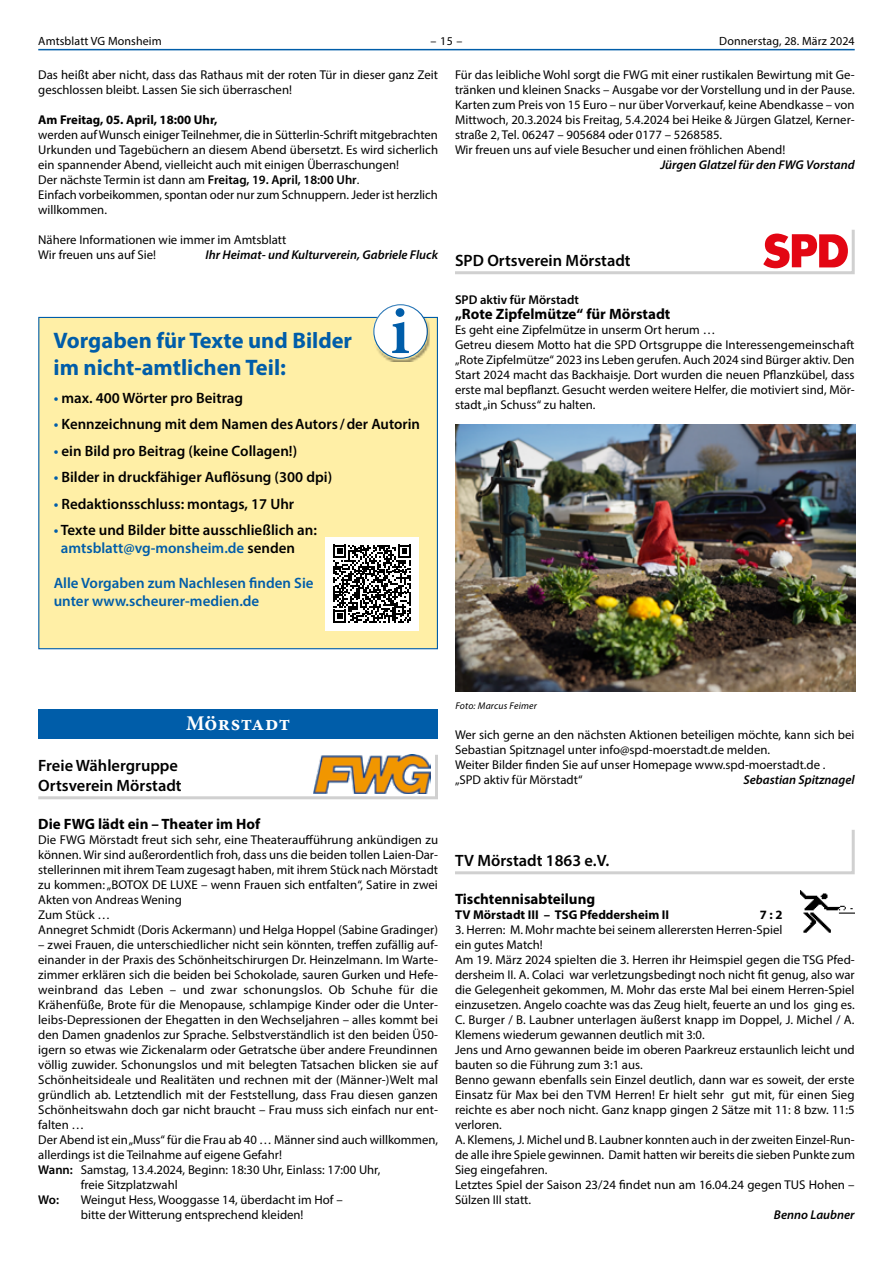
<style>
.page{position:relative;width:893px;height:1263px;background:#fff}
.page>*{position:absolute;margin:0;border:0;box-sizing:border-box;transform-origin:0 0}
.t1{font:700 22.5px "Myriad Pro";color:#005da9}
.t2{font:700 20.85px "Minion Pro";letter-spacing:.025em;color:#fff}
.t3{font:600 16.5px "Myriad Pro";color:#000}
.t4{font:600 15px/18px "Myriad Pro";color:#000}
.Fließtext_Überschrift{font:700 15px "Myriad Pro";color:#000}
.t5{font:600 15px/18px "Myriad Pro";color:#005da9}
.Fließtext_Blocksatz{font:12.75px/15px "Myriad Pro";color:#000}
.Fließtext_Blocksatz-2{font:italic 600 12.75px "Myriad Pro";color:#000}
.Fließtext_Blocksatz-3{font:700 12.75px "Myriad Pro";color:#000}
.Fließtext_Blocksatz-4{font:600 12.75px "Myriad Pro";color:#000}
.t6{font:12px "Myriad Pro";letter-spacing:.01em;color:#000}
.Vereine_BU{font:italic 9.75px "Myriad Pro";letter-spacing:.02em;color:#000}
.s1{font-weight:600}
.s2{color:#005da9}
</style>
<div class="page">
<hr style="left:38px;top:49px;width:817px;height:1px;background:#005da9">
<div style="left:38px;top:709px;width:400px;height:29px;background:#005da9"></div>
<svg style="left:455px;top:830px;width:400px;height:45px"></svg>
<img style="left:801px;top:890px;width:54px;height:43px">
<svg style="left:38px;top:755px;width:400px;height:45px"></svg>
<img style="left:313px;top:754px;width:117px;height:39px">
<svg style="left:455px;top:229px;width:400px;height:46px"></svg>
<img style="left:455px;top:424px;width:400px;height:268px">
<div style="left:38px;top:317px;width:400px;height:332px;background:#ffefa6;border:1px solid #005da9"></div>
<div style="left:371px;top:302px;width:57px;height:41px;background:#fff;opacity:.4"></div>
<div style="left:374px;top:313px;width:56px;height:48px;background:#000;opacity:.4"></div>
<div style="left:325px;top:537px;width:94px;height:94px;background:#fff"></div>
<svg style="left:333px;top:545px;width:78px;height:78px"></svg>
<p class="t6" style="left:38px;top:34px;width:125px">Amtsblatt VG Monsheim</p>
<p class="t6" style="left:431px;top:34px;width:33px">– 15 –</p>
<p class="t6" style="left:719px;top:34px;width:137px">Donnerstag, 28. März 2024</p>
<p class="Fließtext_Blocksatz" style="left:38px;top:67px;width:401px">Das heißt aber nicht, dass das Rathaus mit der roten Tür in dieser ganz Zeit geschlossen bleibt. Lassen Sie sich überraschen!</p>
<p class="Fließtext_Blocksatz-3" style="left:38px;top:112px;width:181px">Am Freitag, 05. April, 18:00 Uhr,</p>
<p class="Fließtext_Blocksatz" style="left:38px;top:127px;width:401px;text-align:justify">werden auf Wunsch einiger Teilnehmer, die in Sütterlin-Schrift mitgebrachten Urkunden und Tagebüchern an diesem Abend übersetzt. Es wird sicherlich ein spannender Abend, vielleicht auch mit einigen Überraschungen!</p>
<p class="Fließtext_Blocksatz" style="left:38px;top:172px;width:323px">Der nächste Termin ist dann am <span class="s1">Freitag, 19. April, 18:00 Uhr</span>.</p>
<p class="Fließtext_Blocksatz" style="left:38px;top:187px;width:401px">Einfach vorbeikommen, spontan oder nur zum Schnuppern. Jeder ist herzlich willkommen.</p>
<p class="Fließtext_Blocksatz" style="left:38px;top:232px;width:250px">Nähere Informationen wie immer im Amtsblatt</p>
<p class="Fließtext_Blocksatz" style="left:38px;top:247px;width:119px">Wir freuen uns auf Sie!</p>
<p class="Fließtext_Blocksatz-2" style="left:206px;top:247px;width:234px">Ihr Heimat- und Kulturverein, Gabriele Fluck</p>
<p class="t1" style="left:54px;top:326px;width:300px">Vorgaben für Texte und Bilder</p>
<p class="t1" style="left:54px;top:353px;width:234px">im nicht-amtlichen Teil:</p>
<p class="t4" style="left:54px;top:388px;width:191px"><span class="s2">•</span> max. 400 Wörter pro Beitrag</p>
<p class="t4" style="left:54px;top:415px;width:368px"><span class="s2">•</span> Kennzeichnung mit dem Namen desAutors /der Autorin</p>
<p class="t4" style="left:54px;top:441px;width:245px"><span class="s2">•</span> ein Bild pro Beitrag (keine Collagen!)</p>
<p class="t4" style="left:54px;top:468px;width:280px"><span class="s2">•</span> Bilder in druckfähiger Auflösung (300 dpi)</p>
<p class="t4" style="left:54px;top:494px;width:242px"><span class="s2">•</span> Redaktionsschluss: montags, 17 Uhr</p>
<p class="t4" style="left:61px;top:521px;width:257px;text-indent:-7px"><span class="s2">•</span> Texte und Bilder bitte ausschließlich an: <span class="s2">amtsblatt@vg-monsheim.de</span> senden</p>
<p class="t5" style="left:54px;top:574px;width:261px">Alle Vorgaben zum Nachlesen finden Sie unter www.scheurer-medien.de</p>
<p class="Fließtext_Blocksatz" style="left:455px;top:67px;width:401px">Für das leibliche Wohl sorgt die FWG mit einer rustikalen Bewirtung mit Ge&shy;tränken und kleinen Snacks – Ausgabe vor der Vorstellung und in der Pause.</p>
<p class="Fließtext_Blocksatz" style="left:455px;top:97px;width:401px;text-align:justify">Karten zum Preis von 15 Euro – nur über Vorverkauf, keine Abendkasse – von Mittwoch, 20.3.2024 bis Freitag, 5.4.2024 bei Heike &amp; Jürgen Glatzel, Kerner&shy;straße 2, Tel. 06247 – 905684 oder 0177 – 5268585.</p>
<p class="Fließtext_Blocksatz" style="left:455px;top:142px;width:332px">Wir freuen uns auf viele Besucher und einen fröhlichen Abend!</p>
<p class="Fließtext_Blocksatz-2" style="left:660px;top:157px;width:196px">Jürgen Glatzel für den FWG Vorstand</p>
<p class="t3" style="left:455px;top:250px;width:177px">SPD Ortsverein Mörstadt</p>
<p class="Fließtext_Blocksatz-4" style="left:455px;top:292px;width:125px">SPD aktiv für Mörstadt</p>
<p class="Fließtext_Überschrift" style="left:455px;top:304px;width:217px">„Rote Zipfelmütze“ für Mörstadt</p>
<p class="Fließtext_Blocksatz" style="left:455px;top:322px;width:262px">Es geht eine Zipfelmütze in unserm Ort herum …</p>
<p class="Fließtext_Blocksatz" style="left:455px;top:337px;width:401px;text-align:justify">Getreu diesem Motto hat die SPD Ortsgruppe die Interessengemeinschaft „Rote Zipfelmütze“ 2023 ins Leben gerufen. Auch 2024 sind Bürger aktiv. Den Start 2024 macht das Backhaisje. Dort wurden die neuen Pflanzkübel, dass erste mal bepflanzt. Gesucht werden weitere Helfer, die motiviert sind, Mör&shy;stadt „in Schuss“ zu halten.</p>
<p class="t2" style="left:186px;top:709px;width:105px">Mörstadt</p>
<p class="t3" style="left:38px;top:755px;width:141px">Freie Wählergruppe</p>
<p class="t3" style="left:38px;top:775px;width:145px">Ortsverein Mörstadt</p>
<p class="Fließtext_Überschrift" style="left:38px;top:814px;width:223px">Die FWG lädt ein – Theater im Hof</p>
<p class="Fließtext_Blocksatz" style="left:38px;top:832px;width:401px;text-align:justify">Die FWG Mörstadt freut sich sehr, eine Theateraufführung ankündigen zu können. Wir sind außerordentlich froh, dass uns die beiden tollen Laien-Dar&shy;stellerinnen mit ihrem Team zugesagt haben, mit ihrem Stück nach Mörstadt zu kommen: „BOTOX DE LUXE – wenn Frauen sich entfalten“, Satire in zwei Akten von Andreas Wening</p>
<p class="Fließtext_Blocksatz" style="left:38px;top:907px;width:73px">Zum Stück …</p>
<p class="Fließtext_Blocksatz" style="left:38px;top:922px;width:401px">Annegret Schmidt (Doris Ackermann) und Helga Hoppel (Sabine Gradinger)</p>
<p class="Fließtext_Blocksatz" style="left:38px;top:937px;width:401px;text-align:justify">– zwei Frauen, die unterschiedlicher nicht sein könnten, treffen zufällig auf&shy;einander in der Praxis des Schönheitschirurgen Dr. Heinzelmann. Im Warte&shy;zimmer erklären sich die beiden bei Schokolade, sauren Gurken und Hefe&shy;weinbrand das Leben – und zwar schonungslos. Ob Schuhe für die Krähenfüße, Brote für die Menopause, schlampige Kinder oder die Unter&shy;leibs-Depressionen der Ehegatten in den Wechseljahren – alles kommt bei den Damen gnadenlos zur Sprache. Selbstverständlich ist den beiden Ü50- igern so etwas wie Zickenalarm oder Getratsche über andere Freundinnen völlig zuwider. Schonungslos und mit belegten Tatsachen blicken sie auf Schönheitsideale und Realitäten und rechnen mit der (Männer-)Welt mal gründlich ab. Letztendlich mit der Feststellung, dass Frau diesen ganzen Schönheitswahn doch gar nicht braucht – Frau muss sich einfach nur ent&shy;falten …</p>
<p class="Fließtext_Blocksatz" style="left:38px;top:1132px;width:401px">Der Abend ist ein „Muss“ für die Frau ab 40 … Männer sind auch willkommen, allerdings ist die Teilnahme auf eigene Gefahr!</p>
<p class="Fließtext_Blocksatz" style="left:81px;top:1162px;width:301px;text-indent:-43px"><span class="s1">Wann:</span> Samstag, 13.4.2024, Beginn: 18:30 Uhr, Einlass: 17:00 Uhr, freie Sitzplatzwahl</p>
<p class="Fließtext_Blocksatz-4" style="left:38px;top:1192px;width:22px">Wo:</p>
<p class="Fließtext_Blocksatz" style="left:81px;top:1192px;width:263px">Weingut Hess, Wooggasse 14, überdacht im Hof – bitte der Witterung entsprechend kleiden!</p>
<p class="Vereine_BU" style="left:455px;top:700px;width:83px">Foto: Marcus Feimer</p>
<p class="Fließtext_Blocksatz" style="left:455px;top:727px;width:401px">Wer sich gerne an den nächsten Aktionen beteiligen möchte, kann sich bei<br>Sebastian Spitznagel unter info@spd-moerstadt.de melden.</p>
<p class="Fließtext_Blocksatz" style="left:455px;top:757px;width:372px">Weiter Bilder finden Sie auf unser Homepage www.spd-moerstadt.de .</p>
<p class="Fließtext_Blocksatz" style="left:455px;top:772px;width:129px">„SPD aktiv für Mörstadt“</p>
<p class="Fließtext_Blocksatz-2" style="left:743px;top:772px;width:113px">Sebastian Spitznagel</p>
<p class="t3" style="left:455px;top:850px;width:156px">TV Mörstadt 1863 e.V.</p>
<p class="Fließtext_Überschrift" style="left:455px;top:889px;width:142px">Tischtennisabteilung</p>
<p class="Fließtext_Blocksatz-3" style="left:455px;top:907px;width:216px">TV Mörstadt III – TSG Pfeddersheim II</p>
<p class="Fließtext_Blocksatz-3" style="left:760px;top:907px;width:24px">7 : 2</p>
<p class="Fließtext_Blocksatz" style="left:455px;top:922px;width:329px">3. Herren: M. Mohr machte bei seinem allerersten Herren-Spiel ein gutes Match!</p>
<p class="Fließtext_Blocksatz" style="left:455px;top:952px;width:401px;text-align:justify">Am 19. März 2024 spielten die 3. Herren ihr Heimspiel gegen die TSG Pfed&shy;dersheim II. A. Colaci war verletzungsbedingt noch nicht fit genug, also war die Gelegenheit gekommen, M. Mohr das erste Mal bei einem Herren-Spiel einzusetzen. Angelo coachte was das Zeug hielt, feuerte an und los ging es.<br>C. Burger / B. Laubner unterlagen äußerst knapp im Doppel, J. Michel / A.<br>Klemens wiederum gewannen deutlich mit 3:0.</p>
<p class="Fließtext_Blocksatz" style="left:455px;top:1042px;width:401px">Jens und Arno gewannen beide im oberen Paarkreuz erstaunlich leicht und bauten so die Führung zum 3:1 aus.</p>
<p class="Fließtext_Blocksatz" style="left:455px;top:1072px;width:401px;text-align:justify">Benno gewann ebenfalls sein Einzel deutlich, dann war es soweit, der erste Einsatz für Max bei den TVM Herren! Er hielt sehr gut mit, für einen Sieg reichte es aber noch nicht. Ganz knapp gingen 2 Sätze mit 11: 8 bzw. 11:5 verloren.</p>
<p class="Fließtext_Blocksatz" style="left:455px;top:1132px;width:401px;text-align:justify">A. Klemens, J. Michel und B. Laubner konnten auch in der zweiten Einzel-Run&shy;de alle ihre Spiele gewinnen. Damit hatten wir bereits die sieben Punkte zum Sieg eingefahren.</p>
<p class="Fließtext_Blocksatz" style="left:455px;top:1177px;width:401px">Letztes Spiel der Saison 23/24 findet nun am 16.04.24 gegen TUS Hohen –<br>Sülzen III statt.</p>
<p class="Fließtext_Blocksatz-2" style="left:774px;top:1207px;width:82px">Benno Laubner</p>
</div>
